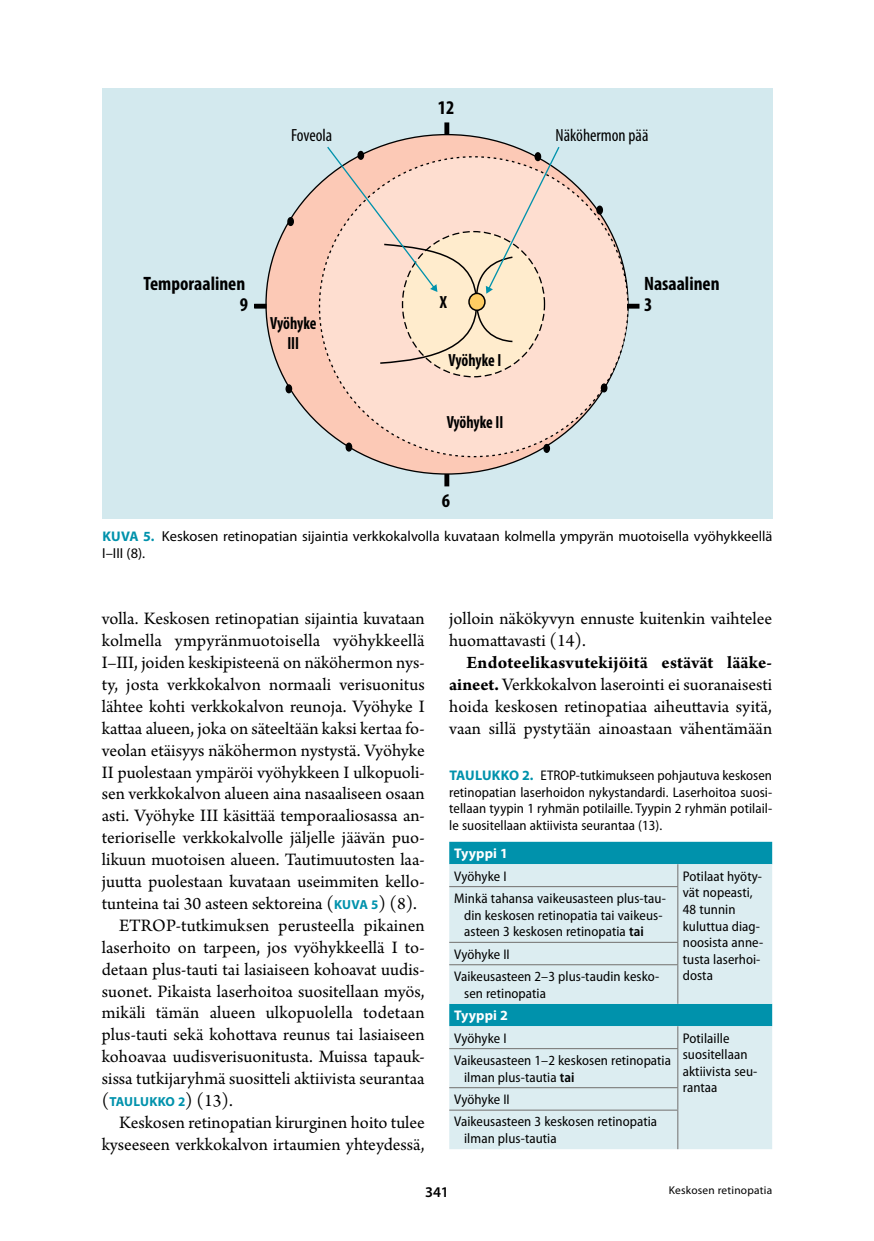
<style>
.page{position:relative;width:874px;height:1241px;background:#fff}
.page>*{position:absolute;margin:0;border:0;box-sizing:border-box;transform-origin:0 0}
.t1{font:700 condensed 19.43px "Myriad Pro";color:#000}
.t2{font:18.38px/21.9px "Arno Pro";color:#000;text-align:right}
.t3{font:700 condensed 17.68px/19.4px "Myriad Pro";letter-spacing:-.01em;color:#000;text-align:center;scale:.9 1}
.t4{font:condensed 17.68px "Myriad Pro";color:#000}
.t5{font:700 condensed 17.68px "Myriad Pro";letter-spacing:-.01em;color:#000}
.t6{font:600 14.88px "Myriad Pro";color:#000}
.t7{font:14.35px/17.5px "Myriad Pro";color:#000}
.t8{font:semi-condensed 14px/16.6px "Myriad Pro";letter-spacing:.005em;color:#000}
.t9{font:700 14px "Myriad Pro";letter-spacing:.005em;color:#fff}
.t10{font:700 13.12px "Myriad Pro";letter-spacing:-.01em;color:#0092ac}
.t11{font:11.38px "Myriad Pro";letter-spacing:.02em;color:#000}
.s1{font-weight:700;font-size:14px;color:#0092ac}
.s2{font-family:"Myriad Pro";font-weight:700;font-size:13.12px;color:#0092ac}
.s3{font-family:"Arno Pro";font-weight:400;font-size:18.38px;color:#000}
.s4{font-weight:700}
.s5{font-weight:700;font-stretch:normal;color:#0092ac}
.s6{font-weight:600}
</style>
<div class="page">
<div style="left:102px;top:88px;width:670px;height:430px;background:#d3e9ee"></div>
<div style="left:266px;top:135px;width:361px;height:339px;background:#fcc9b6;border-radius:50%"></div>
<div style="left:319px;top:157px;width:308px;height:299px;background:#feded0;border-radius:50%"></div>
<div style="left:402px;top:231px;width:142px;height:146px;background:#ffeccd;border-radius:50%"></div>
<div style="left:254px;top:304px;width:12px;height:4px;border:1px solid #000"></div>
<div style="left:626px;top:304px;width:13px;height:4px;border:1px solid #000"></div>
<div style="left:444px;top:474px;width:5px;height:12px;border:1px solid #000"></div>
<div style="left:444px;top:122px;width:5px;height:13px;border:1px solid #000"></div>
<svg style="left:289px;top:219px;width:3px;height:5px"></svg>
<div style="left:287px;top:217px;width:7px;height:9px;border:1px solid #000;border-radius:50%"></div>
<svg style="left:287px;top:386px;width:3px;height:5px"></svg>
<div style="left:285px;top:384px;width:7px;height:9px;border:1px solid #000;border-radius:50%"></div>
<div style="left:346px;top:443px;width:5px;height:8px;background:#000;border-radius:50%"></div>
<div style="left:345px;top:442px;width:7px;height:9px;border:1px solid #000;border-radius:50%"></div>
<div style="left:543px;top:444px;width:6px;height:8px;background:#000;border-radius:50%"></div>
<div style="left:543px;top:444px;width:6px;height:9px;border:1px solid #000;border-radius:50%"></div>
<div style="left:596px;top:206px;width:6px;height:8px;background:#000;border-radius:50%"></div>
<div style="left:596px;top:205px;width:6px;height:9px;border:1px solid #000;border-radius:50%"></div>
<div style="left:601px;top:384px;width:5px;height:8px;background:#000;border-radius:50%"></div>
<div style="left:600px;top:383px;width:7px;height:9px;border:1px solid #000;border-radius:50%"></div>
<svg style="left:325px;top:145px;width:235px;height:219px"></svg>
<div style="left:449px;top:841px;width:322px;height:23px;background:#0092ac"></div>
<svg style="left:449px;top:864px;width:322px;height:284px;background:#c9e4ea"></svg>
<svg style="left:677px;top:864px;width:1px;height:22px"></svg>
<hr style="left:449px;top:886px;width:229px;height:1px;background:#716f6d">
<hr style="left:677px;top:886px;width:1px;height:55px;background:#716f6d">
<hr style="left:449px;top:941px;width:229px;height:1px;background:#716f6d">
<svg style="left:677px;top:942px;width:1px;height:22px"></svg>
<hr style="left:449px;top:964px;width:229px;height:1px;background:#716f6d">
<hr style="left:677px;top:965px;width:1px;height:38px;background:#716f6d">
<svg style="left:677px;top:1026px;width:1px;height:22px"></svg>
<hr style="left:449px;top:1048px;width:229px;height:1px;background:#716f6d">
<hr style="left:677px;top:1048px;width:1px;height:39px;background:#716f6d">
<hr style="left:449px;top:1087px;width:229px;height:1px;background:#716f6d">
<svg style="left:677px;top:1087px;width:1px;height:22px"></svg>
<hr style="left:449px;top:1109px;width:229px;height:1px;background:#716f6d">
<hr style="left:677px;top:1110px;width:1px;height:38px;background:#716f6d">
<p class="t1" style="left:437px;top:95px;width:18px">12</p>
<p class="t4" style="left:291px;top:125px;width:43px">Foveola</p>
<p class="t4" style="left:555px;top:125px;width:94px">Näköhermon pää</p>
<p class="t1" style="left:143px;top:271px;width:103px">Temporaalinen</p>
<p class="t1" style="left:643px;top:271px;width:77px">Nasaalinen</p>
<p class="t1" style="left:239px;top:293px;width:10px">9</p>
<p class="t3" style="left:270px;top:313px;width:53px">Vyöhyke<br>III</p>
<p class="t5" style="left:439px;top:291px;width:9px">X</p>
<p class="t3" style="left:448px;top:350px;width:60px">Vyöhyke I</p>
<p class="t3" style="left:446px;top:412px;width:64px">Vyöhyke II</p>
<p class="t1" style="left:441px;top:489px;width:10px">6</p>
<p class="t1" style="left:643px;top:293px;width:10px">3</p>
<p class="t7" style="left:102px;top:527px;width:671px"><span class="s1">KUVA 5.</span> Keskosen retinopatian sijaintia verkkokalvolla kuvataan kolmella ympyrän muotoisella vyöhykkeellä<br>I–III (8).</p>
<p class="t2" style="left:102px;top:609px;width:324px">volla. Keskosen retinopatian sijaintia kuvataan</p>
<p class="t2" style="left:102px;top:630px;width:324px">kolmella ympyränmuotoisella vyöhykkeellä</p>
<p class="t2" style="left:102px;top:652px;width:324px">I–III, joiden keskipisteenä on näköhermon nys-</p>
<p class="t2" style="left:102px;top:674px;width:324px">ty, josta verkkokalvon normaali verisuonitus</p>
<p class="t2" style="left:102px;top:696px;width:324px">lähtee kohti verkkokalvon reunoja. Vyöhyke I</p>
<p class="t2" style="left:102px;top:718px;width:324px">kattaa alueen, joka on säteeltään kaksi kertaa fo-</p>
<p class="t2" style="left:102px;top:740px;width:324px">veolan etäisyys näköhermon nystystä. Vyöhyke</p>
<p class="t2" style="left:102px;top:762px;width:324px">II puolestaan ympäröi vyöhykkeen I ulkopuoli-</p>
<p class="t2" style="left:102px;top:783px;width:324px">sen verkkokalvon alueen aina nasaaliseen osaan</p>
<p class="t2" style="left:102px;top:805px;width:324px">asti. Vyöhyke III käsittää temporaaliosassa an-</p>
<p class="t2" style="left:102px;top:827px;width:324px">terioriselle verkkokalvolle jäljelle jäävän puo-</p>
<p class="t2" style="left:102px;top:849px;width:324px">likuun muotoisen alueen. Tautimuutosten laa-</p>
<p class="t2" style="left:102px;top:871px;width:324px">juutta puolestaan kuvataan useimmiten kello-</p>
<p class="t2" style="left:102px;top:893px;width:316px">tunteina tai 30 asteen sektoreina (<span class="s2">KUVA 5</span>) (8).</p>
<p class="t2" style="left:119px;top:915px;width:307px">ETROP-tutkimuksen perusteella pikainen</p>
<p class="t2" style="left:102px;top:937px;width:324px">laserhoito on tarpeen, jos vyöhykkeellä I to-</p>
<p class="t2" style="left:102px;top:959px;width:324px">detaan plus-tauti tai lasiaiseen kohoavat uudis-</p>
<p class="t2" style="left:102px;top:980px;width:324px">suonet. Pikaista laserhoitoa suositellaan myös,</p>
<p class="t2" style="left:102px;top:1002px;width:324px">mikäli tämän alueen ulkopuolella todetaan</p>
<p class="t2" style="left:102px;top:1024px;width:324px">plus-tauti sekä kohottava reunus tai lasiaiseen</p>
<p class="t2" style="left:102px;top:1046px;width:324px">kohoavaa uudisverisuonitusta. Muissa tapauk-</p>
<p class="t2" style="left:102px;top:1068px;width:324px">sissa tutkijaryhmä suositteli aktiivista seurantaa</p>
<p class="t10" style="left:102px;top:1092px;width:132px"><span class="s3">(</span>TAULUKKO 2<span class="s3">) (13).</span></p>
<p class="t2" style="left:102px;top:1112px;width:324px">Keskosen retinopatian kirurginen hoito tulee kyseeseen verkkokalvon irtaumien yhteydessä,</p>
<p class="t2" style="left:449px;top:609px;width:324px;text-align:left">jolloin näkökyvyn ennuste kuitenkin vaihtelee huomattavasti (14).</p>
<p class="t2" style="left:449px;top:652px;width:324px;text-align:justify;text-indent:17px"><span class="s4">Endoteelikasvutekijöitä estävät lääke&shy;aineet.</span> Verkkokalvon laserointi ei suoranaisesti hoida keskosen retinopatiaa aiheuttavia syitä, vaan sillä pystytään ainoastaan vähentämään</p>
<p class="t8" style="left:449px;top:766px;width:324px;text-align:justify"><span class="s5">TAULUKKO 2.</span> ETROP-tutkimukseen pohjautuva keskosen retinopatian laserhoidon nykystandardi. Laserhoitoa suosi‑ tellaan tyypin 1 ryhmän potilaille. Tyypin 2 ryhmän potilail‑ le suositellaan aktiivista seurantaa (13).</p>
<p class="t9" style="left:454px;top:844px;width:55px">Tyyppi 1</p>
<p class="t8" style="left:454px;top:867px;width:54px">Vyöhyke I</p>
<p class="t8" style="left:682px;top:867px;width:82px">Potilaat hyöty‑ vät nopeasti,<br>48 tunnin kuluttua diag‑ noosista anne‑ tusta laserhoi‑ dosta</p>
<p class="t8" style="left:464px;top:889px;width:203px;text-indent:-10px">Minkä tahansa vaikeusasteen plus-tau‑ din keskosen retinopatia tai vaikeus&shy;asteen 3 keskosen retinopatia <span class="s6">tai</span></p>
<p class="t8" style="left:454px;top:942px;width:206px;line-height:22.4px">Vyöhyke II<br>Vaikeusasteen 2–3 plus-taudin kesko‑</p>
<p class="t8" style="left:464px;top:984px;width:83px">sen retinopatia</p>
<p class="t9" style="left:454px;top:1006px;width:55px">Tyyppi 2</p>
<p class="t8" style="left:454px;top:1029px;width:54px">Vyöhyke I</p>
<p class="t8" style="left:682px;top:1029px;width:76px">Potilaille suositellaan aktiivista seu‑ rantaa</p>
<p class="t8" style="left:464px;top:1051px;width:208px;text-indent:-10px">Vaikeusasteen 1–2 keskosen retinopatia ilman plus-tautia <span class="s6">tai</span></p>
<p class="t8" style="left:454px;top:1087px;width:204px;line-height:22.4px">Vyöhyke II<br>Vaikeusasteen 3 keskosen retinopatia</p>
<p class="t8" style="left:464px;top:1129px;width:94px">ilman plus-tautia</p>
<p class="t6" style="left:425px;top:1182px;width:25px">341</p>
<p class="t11" style="left:668px;top:1183px;width:105px">Keskosen retinopatia</p>
</div>
